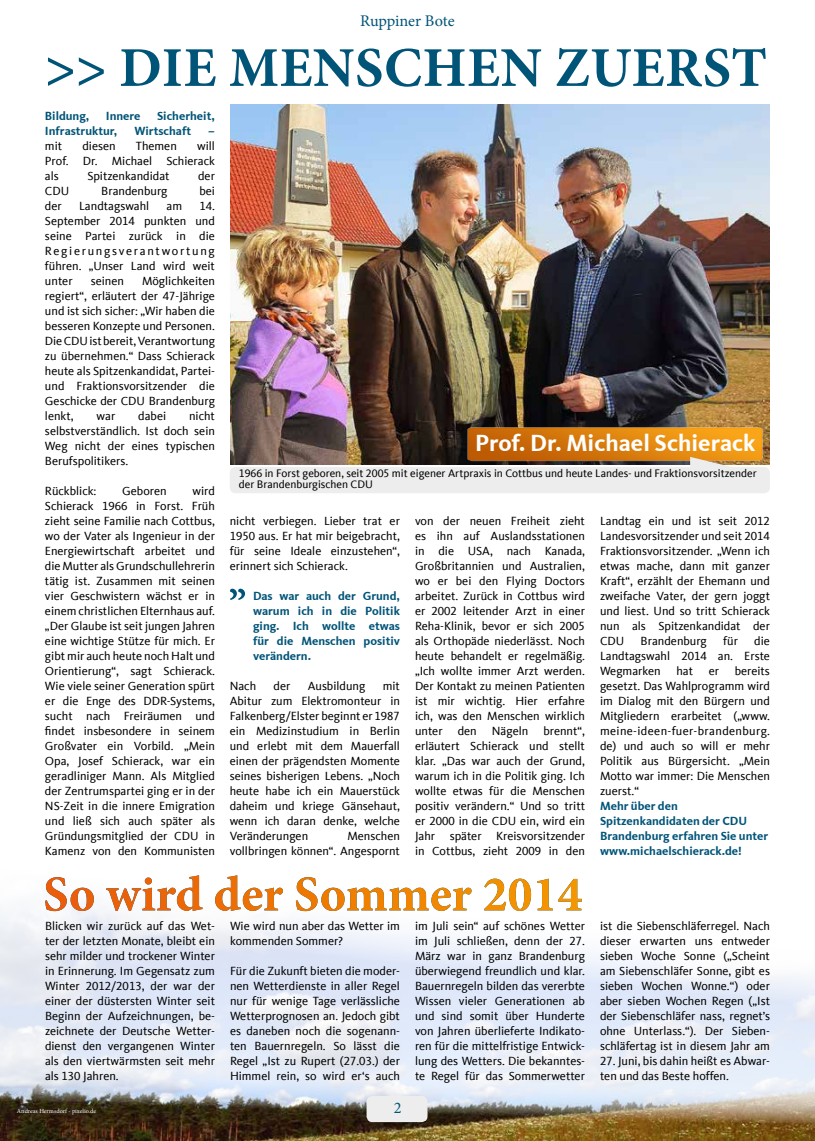
<style>
.page{position:relative;width:815px;height:1141px;background:#fff}
.page>*{position:absolute;margin:0;border:0;box-sizing:border-box;transform-origin:0 0}
.t1{font:700 56.25px "Minion Pro";letter-spacing:.01em;color:#005478}
.t2{font:700 24.12px "CDU Kievit Tab";color:#fff}
.t3{font:16.25px "Minion Pro";letter-spacing:-.01em;color:#005478}
.t4{font:12.25px/15px "CDU Kievit Tab";color:#000;text-align:justify}
.t5{font:700 12.25px/15px "CDU Kievit Tab";color:#005478}
.t6{font:11.25px/11.2px "CDU Kievit Tab";color:#000}
.t7{font:6.25px "Minion Pro";color:#fff}
</style>
<div class="page">
<img style="left:0;top:1065px;width:815px;height:76px">
<img style="left:45px;top:875px;width:537px;height:36px">
<svg style="left:230px;top:589px;width:15px;height:11px"></svg>
<img style="left:230px;top:105px;width:540px;height:360px">
<img style="left:446px;top:407px;width:324px;height:58px">
<div style="left:230px;top:467px;width:540px;height:26px;background:#ededed;border-radius:6px"></div>
<svg style="left:690px;top:457px;width:43px;height:10px"></svg>
<div style="left:367px;top:1096px;width:60px;height:26px;background:#ededed;border-radius:6px"></div>
<h3 class="t3" style="left:360px;top:10px;width:96px">Ruppiner Bote</h3>
<h1 class="t1" style="left:45px;top:28px;width:724px">&gt;&gt; DIE MENSCHEN ZUERST</h1>
<p class="t5" style="left:45px;top:109px;width:46px">Bildung,</p>
<p class="t5" style="left:106px;top:109px;width:36px">Innere</p>
<p class="t5" style="left:157px;top:109px;width:59px">Sicherheit,</p>
<p class="t5" style="left:45px;top:124px;width:74px">Infrastruktur,</p>
<p class="t5" style="left:134px;top:124px;width:58px">Wirtschaft</p>
<p class="t5" style="left:208px;top:124px;width:8px">–</p>
<p class="t4" style="left:45px;top:139px;width:19px">mit</p>
<p class="t4" style="left:82px;top:139px;width:35px">diesen</p>
<p class="t4" style="left:136px;top:139px;width:42px">Themen</p>
<p class="t4" style="left:45px;top:139px;width:172px;text-indent:152px">will Prof. Dr. Michael Schierack als</p>
<p class="t4" style="left:87px;top:169px;width:84px">Spitzenkandidat</p>
<p class="t4" style="left:198px;top:169px;width:18px">der</p>
<p class="t4" style="left:45px;top:184px;width:26px">CDU</p>
<p class="t4" style="left:101px;top:184px;width:68px">Brandenburg</p>
<p class="t4" style="left:199px;top:184px;width:17px">bei</p>
<p class="t4" style="left:45px;top:199px;width:18px">der</p>
<p class="t4" style="left:79px;top:199px;width:72px">Landtagswahl</p>
<p class="t4" style="left:167px;top:199px;width:17px">am</p>
<p class="t4" style="left:45px;top:199px;width:172px;text-indent:154px">14.<br>September 2014 punkten und seine Partei zurück in die Regierungsverantwortung führen. „Unser Land wird weit unter</p>
<p class="t4" style="left:45px;top:274px;width:172px;text-indent:97px">Möglichkeiten regiert“, erläutert der 47-Jährige und ist sich sicher: „Wir haben die besseren Konzepte und Personen.<br>Die CDU ist bereit, Verantwortung zu übernehmen.“ Dass Schierack heute als Spitzenkandidat, Partei&shy;und Fraktionsvorsitzender die Geschicke der CDU Brandenburg lenkt,</p>
<p class="t4" style="left:91px;top:274px;width:35px">seinen</p>
<p class="t4" style="left:45px;top:409px;width:172px;text-indent:144px">nicht selbstverständlich. Ist doch sein Weg nicht der eines typischen Berufspolitikers.</p>
<p class="t4" style="left:45px;top:484px;width:53px">Rückblick:</p>
<p class="t4" style="left:122px;top:484px;width:46px">Geboren</p>
<p class="t4" style="left:97px;top:409px;width:20px">war</p>
<p class="t4" style="left:138px;top:409px;width:29px">dabei</p>
<p class="t4" style="left:45px;top:484px;width:172px;text-indent:147px">wird Schierack 1966 in Forst. Früh zieht seine Familie nach Cottbus, wo der Vater als Ingenieur in der Energiewirtschaft arbeitet und die Mutter als Grundschullehrerin tätig ist. Zusammen mit seinen vier Geschwistern wächst er in einem christlichen Elternhaus auf. „Der Glaube ist seit jungen Jahren eine wichtige Stütze für mich. Er gibt mir auch heute noch Halt und Orientierung“, sagt Schierack.<br>Wie viele seiner Generation spürt er die Enge des DDR-Systems, sucht nach Freiräumen und findet insbesondere in seinem Großvater ein Vorbild. „Mein Opa, Josef Schierack, war ein geradliniger Mann. Als Mitglied der Zentrumspartei ging er in der NS-Zeit in die innere Emigration und ließ sich auch später als Gründungsmitglied der CDU in Kamenz von den Kommunisten</p>
<h2 class="t2" style="left:475px;top:429px;width:282px">Prof. Dr. Michael Schierack</h2>
<p class="t6" style="left:239px;top:468px;width:519px">1966 in Forst geboren, seit 2005 mit eigener Artpraxis in Cottbus und heute Landes- und Fraktionsvorsitzender der Brandenburgischen CDU</p>
<p class="t4" style="left:230px;top:514px;width:172px">nicht verbiegen. Lieber trat er 1950 aus. Er hat mir beigebracht, für seine Ideale einzustehen“, erinnert sich Schierack.</p>
<p class="t5" style="left:253px;top:589px;width:148px;text-align:justify">Das war auch der Grund, warum ich in die Politik ging. Ich wollte etwas für die Menschen positiv verändern.</p>
<p class="t4" style="left:230px;top:679px;width:28px">Nach</p>
<p class="t4" style="left:274px;top:679px;width:18px">der</p>
<p class="t4" style="left:308px;top:679px;width:59px">Ausbildung</p>
<p class="t4" style="left:230px;top:679px;width:172px;text-indent:153px">mit Abitur zum Elektromonteur in Falkenberg/Elster beginnt er 1987 ein Medizinstudium in Berlin und erlebt mit dem Mauerfall einen der prägendsten Momente seines bisherigen Lebens. „Noch heute habe ich ein Mauerstück daheim und kriege Gänsehaut, wenn ich daran denke, welche Veränderungen</p>
<p class="t4" style="left:230px;top:829px;width:172px;text-align:right">Menschen<br>vollbringen können“. Angespornt</p>
<p class="t4" style="left:415px;top:514px;width:172px">von der neuen Freiheit zieht es ihn auf Auslandsstationen in die USA, nach Kanada, Großbritannien und Australien, wo er bei den Flying Doctors arbeitet. Zurück in Cottbus wird er 2002 leitender Arzt in einer Reha-Klinik, bevor er sich 2005 als Orthopäde niederlässt. Noch heute behandelt er regelmäßig. „Ich wollte immer Arzt werden.<br>Der Kontakt zu meinen Patienten ist mir wichtig. Hier erfahre ich, was den Menschen wirklich unter den Nägeln brennt“, erläutert Schierack und stellt klar. „Das war auch der Grund, warum ich in die Politik ging. Ich wollte etwas für die Menschen positiv verändern.“ Und so tritt er 2000 in die CDU ein, wird ein Jahr später Kreisvorsitzender in Cottbus, zieht 2009 in den</p>
<p class="t4" style="left:600px;top:514px;width:172px">Landtag ein und ist seit 2012<br>Landesvorsitzender und seit 2014<br>Fraktionsvorsitzender. „Wenn ich etwas mache, dann mit ganzer Kraft“, erzählt der Ehemann und zweifache Vater, der gern joggt und liest. Und so tritt Schierack nun als Spitzenkandidat der CDU</p>
<p class="t4" style="left:641px;top:634px;width:68px">Brandenburg</p>
<p class="t4" style="left:723px;top:634px;width:16px">für</p>
<p class="t4" style="left:600px;top:634px;width:172px;text-indent:154px">die Landtagswahl 2014 an. Erste Wegmarken</p>
<p class="t4" style="left:600px;top:664px;width:172px;text-indent:135px">bereits gesetzt. Das Wahlprogramm wird im Dialog mit den Bürgern und Mitgliedern erarbeitet („www. meine-ideen-fuer-brandenburg. de) und auch so will er mehr Politik aus Bürgersicht. „Mein Motto war immer: Die Menschen zuerst.“</p>
<p class="t5" style="left:600px;top:799px;width:170px">Mehr über den<br>Spitzenkandidaten der CDU<br>Brandenburg erfahren Sie unter www.michaelschierack.de!</p>
<p class="t4" style="left:676px;top:664px;width:18px">hat</p>
<p class="t4" style="left:709px;top:664px;width:12px">er</p>
<p class="t4" style="left:45px;top:919px;width:172px">Blicken wir zurück auf das Wet&shy;ter der letzten Monate, bleibt ein sehr milder und trockener Winter in Erinnerung. Im Gegensatz zum Winter 2012/2013, der war der einer der düstersten Winter seit Beginn der Aufzeichnungen, be&shy;zeichnete der Deutsche Wetter&shy;dienst den vergangenen Winter als den viertwärmsten seit mehr als 130 Jahren.</p>
<p class="t4" style="left:230px;top:919px;width:171px">Wie wird nun aber das Wetter im kommenden Sommer?</p>
<p class="t4" style="left:230px;top:964px;width:172px">Für die Zukunft bieten die moder&shy;nen Wetterdienste in aller Regel nur für wenige Tage verlässliche Wetterprognosen an. Jedoch gibt es daneben noch die sogenann&shy;ten Bauernregeln. So lässt die Regel „Ist zu Rupert (27.03.) der Himmel rein, so wird er‘s auch</p>
<p class="t7" style="left:17px;top:1107px;width:81px">Andreas Hermsdorf - pixelio.de</p>
<h3 class="t3" style="left:394px;top:1097px;width:9px">2</h3>
<p class="t4" style="left:415px;top:919px;width:172px">im Juli sein“ auf schönes Wetter im Juli schließen, denn der 27.<br>März war in ganz Brandenburg überwiegend freundlich und klar.<br>Bauernregeln bilden das vererbte Wissen vieler Generationen ab und sind somit über Hunderte von Jahren überlieferte Indikato&shy;ren für die mittelfristige Entwick&shy;lung des Wetters. Die bekanntes&shy;te Regel für das Sommerwetter</p>
<p class="t4" style="left:600px;top:919px;width:172px">ist die Siebenschläferregel. Nach dieser erwarten uns entweder sieben Woche Sonne („Scheint am Siebenschläfer Sonne, gibt es sieben Wochen Wonne.“) oder aber sieben Wochen Regen („Ist der Siebenschläfer nass, regnet’s ohne Unterlass.“). Der Sieben&shy;schläfertag ist in diesem Jahr am</p>
<p class="t4" style="left:600px;top:1054px;width:171px">27. Juni, bis dahin heißt es Abwar&shy;ten und das Beste hoffen.</p>
</div>
